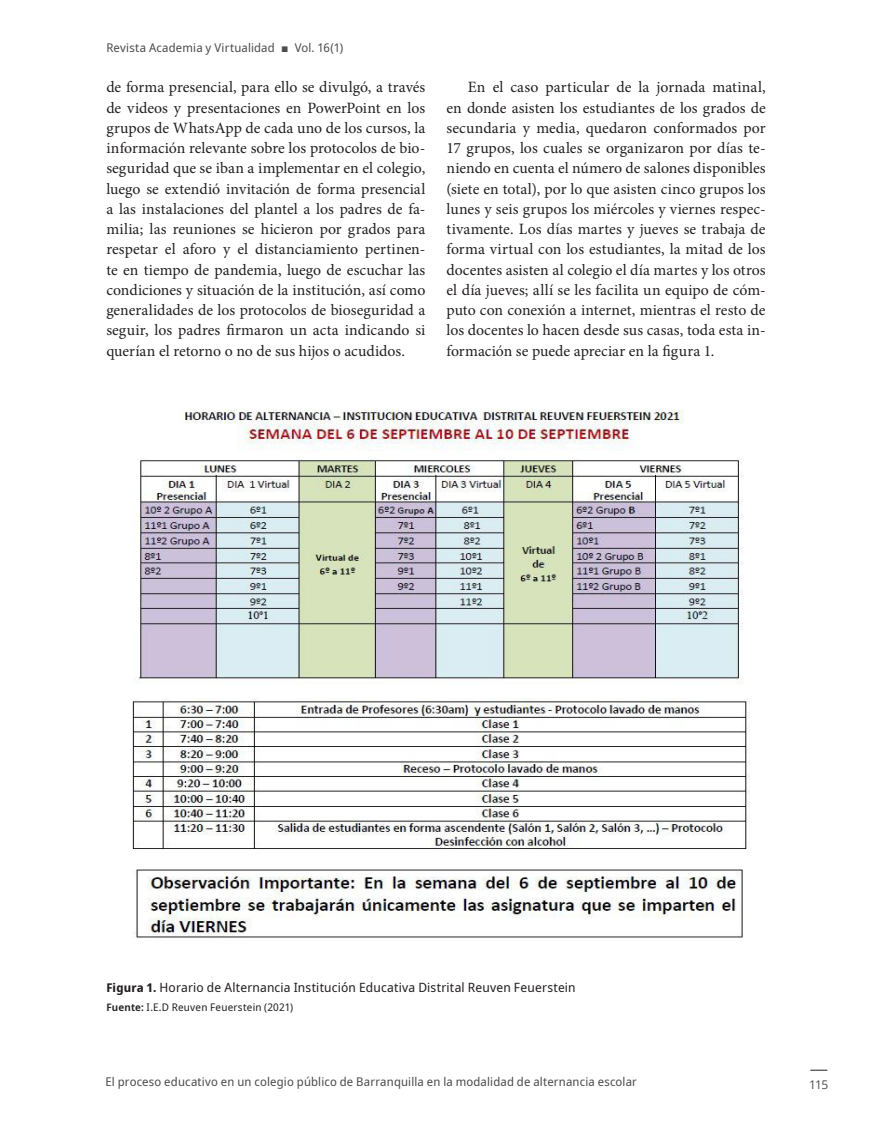
<style>
.page{position:relative;width:872px;height:1127px;background:#fff}
.page>*{position:absolute;margin:0;border:0;box-sizing:border-box;transform-origin:0 0}
.t1{font:15.75px/20.2px "Minion Pro";color:#231f20;text-align:justify}
.t2{font:12.75px "Noto Sans Display";letter-spacing:.015em;color:#231f20}
.t3{font:12px "Noto Sans Display";letter-spacing:.015em;color:#4b4c4d}
.t4{font:12px "Open Sans";color:#4b4c4d}
.t5{font:10.5px "Noto Sans Display";letter-spacing:.02em;color:#231f20}
.s1{font-weight:700;font-size:12px}
.s2{font-weight:600}
</style>
<div class="page">
<svg style="left:810px;top:1070px;width:17px;height:1px"></svg>
<img style="left:132px;top:410px;width:617px;height:528px">
<p class="t3" style="left:106px;top:39px;width:238px">Revista Academia y Virtualidad ■ Vol. 16(1)</p>
<p class="t1" style="left:106px;top:77px;width:320px">de forma presencial, para ello se divulgó, a través de videos y presentaciones en PowerPoint en los grupos de WhatsApp de cada uno de los cursos, la información relevante sobre los protocolos de bio&shy;seguridad que se iban a implementar en el colegio, luego se extendió invitación de forma presencial a las instalaciones del plantel a los padres de fa&shy;milia; las reuniones se hicieron por grados para respetar el aforo y el distanciamiento pertinen&shy;te en tiempo de pandemia, luego de escuchar las condiciones y situación de la institución, así como generalidades de los protocolos de bioseguridad a seguir, los padres firmaron un acta indicando si querían el retorno o no de sus hijos o acudidos.</p>
<p class="t1" style="left:446px;top:77px;width:320px;text-indent:21px">En el caso particular de la jornada matinal, en donde asisten los estudiantes de los grados de secundaria y media, quedaron conformados por 17 grupos, los cuales se organizaron por días te&shy;niendo en cuenta el número de salones disponibles (siete en total), por lo que asisten cinco grupos los lunes y seis grupos los miércoles y viernes respec&shy;tivamente. Los días martes y jueves se trabaja de forma virtual con los estudiantes, la mitad de los docentes asisten al colegio el día martes y los otros el día jueves; allí se les facilita un equipo de cóm&shy;puto con conexión a internet, mientras el resto de los docentes lo hacen desde sus casas, toda esta in&shy;formación se puede apreciar en la figura 1.</p>
<p class="t2" style="left:106px;top:978px;width:471px"><span class="s1">Figura 1.</span> Horario de Alternancia Institución Educativa Distrital Reuven Feuerstein</p>
<p class="t5" style="left:106px;top:1000px;width:188px"><span class="s2">Fuente:</span> I.E.D Reuven Feuerstein (2021)</p>
<p class="t3" style="left:105px;top:1073px;width:533px">El proceso educativo en un colegio público de Barranquilla en la modalidad de alternancia escolar</p>
<p class="t4" style="left:809px;top:1076px;width:21px">115</p>
</div>
